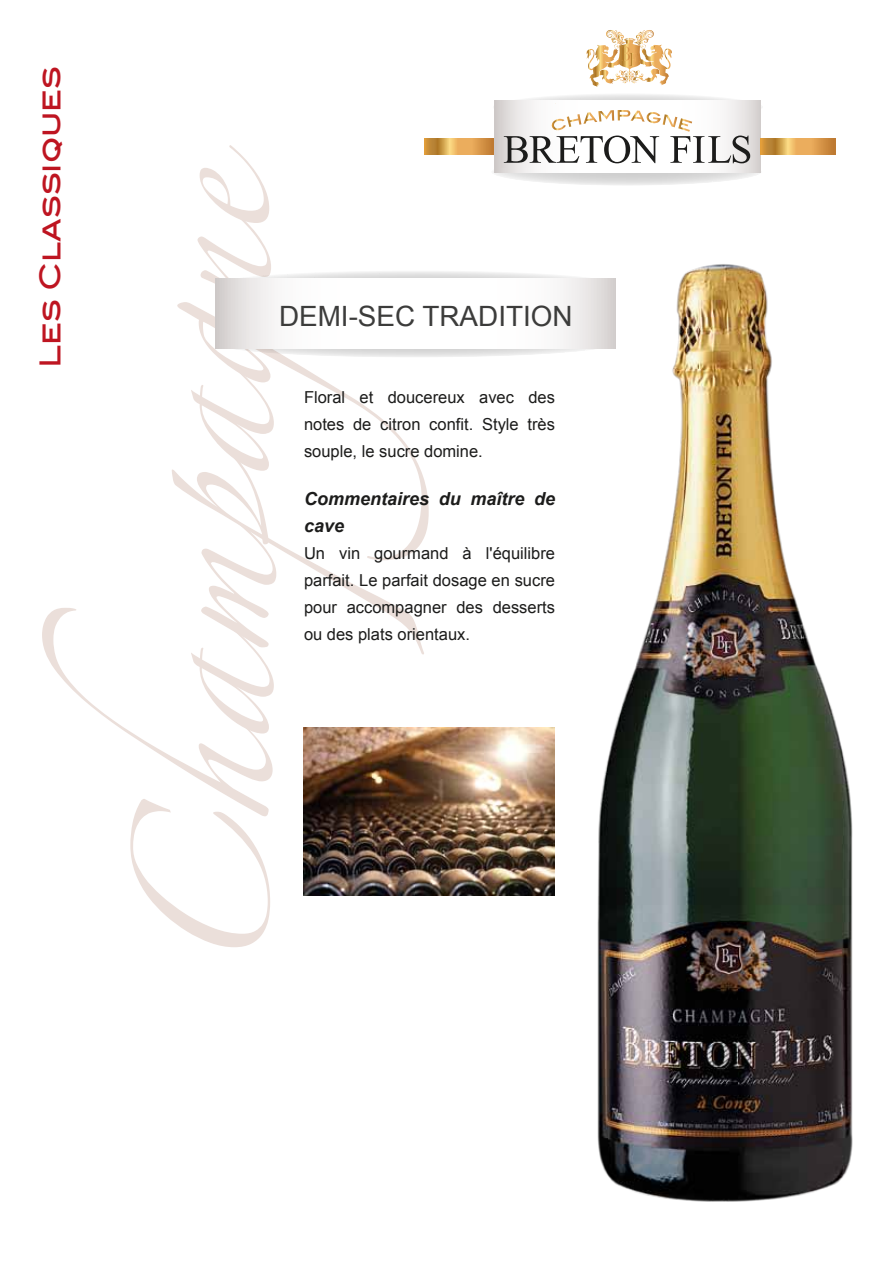
<style>
.page{position:relative;width:893px;height:1263px;background:#fff}
.page>*{position:absolute;margin:0;border:0;box-sizing:border-box;transform-origin:0 0}
.t1{font:28.05px "Arial";color:#3c3c3b}
.t2{font:28.05px "Blair Md ITCTT Medium";color:#be1521}
.t3{font:italic 700 18px/27px "Arial";color:#1c1c1b}
.t4{font:16.5px/27px "Arial";color:#1c1c1b;text-align:justify}
</style>
<div class="page">
<img style="left:597px;top:280px;width:256px;height:922px">
<svg style="left:130px;top:816px;width:140px;height:131px"></svg>
<svg style="left:42px;top:608px;width:231px;height:208px"></svg>
<svg style="left:191px;top:655px;width:83px;height:78px"></svg>
<svg style="left:172px;top:469px;width:252px;height:186px"></svg>
<svg style="left:177px;top:302px;width:252px;height:258px"></svg>
<svg style="left:191px;top:330px;width:423px;height:141px"></svg>
<svg style="left:215px;top:309px;width:401px;height:40px"></svg>
<svg style="left:763px;top:138px;width:72px;height:16px"></svg>
<img style="left:303px;top:728px;width:252px;height:167px">
<svg style="left:197px;top:94px;width:566px;height:215px"></svg>
<svg style="left:586px;top:30px;width:86px;height:57px"></svg>
<h1 class="t2" style="left:27px;top:368px;width:303px;rotate:-90deg">Les Classiques</h1>
<h1 class="t1" style="left:279px;top:297px;width:295px">DEMI-SEC TRADITION</h1>
<p class="t4" style="left:304px;top:383px;width:252px">Floral et doucereux avec des notes de citron confit. Style très souple, le sucre domine.</p>
<p class="t3" style="left:304px;top:486px;width:253px">Commentaires du maître de cave</p>
<p class="t4" style="left:304px;top:540px;width:252px">Un vin gourmand à l'équilibre parfait. Le parfait dosage en sucre pour accompagner des desserts ou des plats orientaux.</p>
</div>
